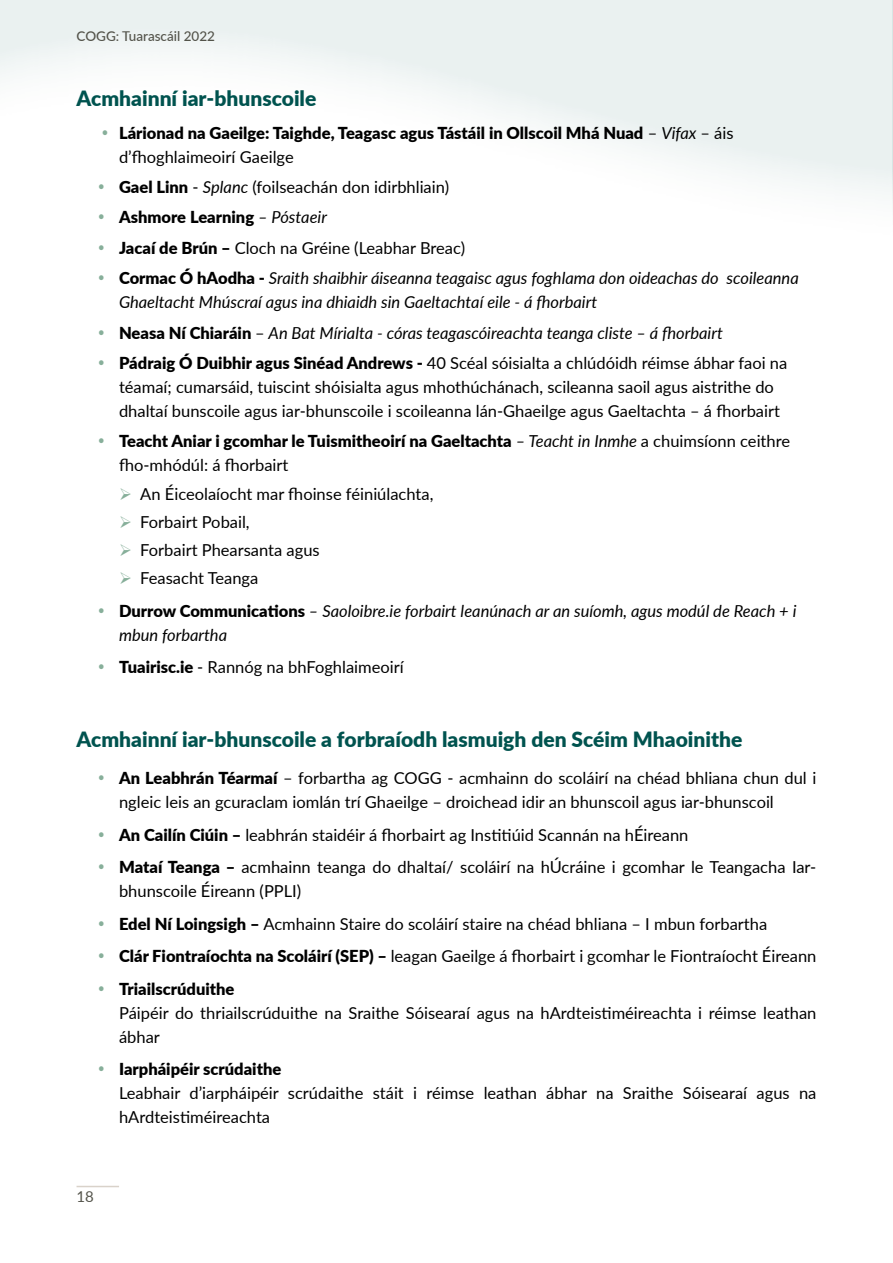
<style>
.page{position:relative;width:893px;height:1263px;background:#fff}
.page>*{position:absolute;margin:0;border:0;box-sizing:border-box;transform-origin:0 0}
.t1{font:900 21px "Lato";color:#00534f}
.t2{font:16.5px/24px "Lato";color:#000}
.t3{font:italic 16.5px/24px "Lato";color:#000}
.t4{font:900 16.5px/24px "Lato";color:#000}
.t5{font:15px "Lato";color:#53534a}
.t6{font:500 13.5px "Lato";color:#53534a}
.s1{color:#87af9a}
.s2{font-weight:400}
.s3{font-weight:400;font-style:italic}
.s4{font-weight:900}
.s5{font-style:italic}
.s6{font-weight:900;font-style:normal}
.s7{font-style:normal}
</style>
<div class="page">
<hr style="left:77px;top:1186px;width:42px;height:1px;background:#d9d2ca">
<p class="t6" style="left:77px;top:26px;width:140px">COGG: Tuarascáil 2022</p>
<p class="t1" style="left:77px;top:83px;width:241px">Acmhainní iar-bhunscoile</p>
<p class="t4" style="left:119px;top:120px;width:616px;text-indent:-17px"><span class="s1">•</span> Lárionad na Gaeilge: Taighde, Teagasc agus Tástáil in Ollscoil Mhá Nuad <span class="s2">–</span> <span class="s3">Vifax</span> <span class="s2">– áis d’fhoghlaimeoirí Gaeilge</span></p>
<p class="t2" style="left:98px;top:174px;width:353px"><span class="s1">•</span> <span class="s4">Gael Linn</span> - <span class="s5">Splanc</span> (foilseachán don idirbhliain)</p>
<p class="t4" style="left:98px;top:205px;width:231px"><span class="s1">•</span> Ashmore Learning <span class="s3">– Póstaeir</span></p>
<p class="t2" style="left:98px;top:235px;width:369px"><span class="s1">•</span> <span class="s4">Jacaí de Brún –</span> Cloch na Gréine (Leabhar Breac)</p>
<p class="t3" style="left:119px;top:266px;width:681px;text-indent:-21px"><span class="s1">•</span> <span class="s6">Cormac Ó hAodha -</span> Sraith shaibhir áiseanna teagaisc agus foghlama don oideachas do scoileanna<br>Ghaeltacht Mhúscraí agus ina dhiaidh sin Gaeltachtaí eile - á fhorbairt</p>
<p class="t3" style="left:98px;top:320px;width:627px"><span class="s1">•</span> <span class="s6">Neasa Ní Chiaráin</span> <span class="s7">–</span> An Bat Mírialta - córas teagascóireachta teanga cliste – á fhorbairt</p>
<p class="t2" style="left:119px;top:350px;width:670px;text-indent:-21px"><span class="s1">•</span> <span class="s4">Pádraig Ó Duibhir agus Sinéad Andrews -</span> 40 Scéal sóisialta a chlúdóidh réimse ábhar faoi na téamaí; cumarsáid, tuiscint shóisialta agus mhothúchánach, scileanna saoil agus aistrithe do dhaltaí bunscoile agus iar-bhunscoile i scoileanna lán-Ghaeilge agus Gaeltachta – á fhorbairt</p>
<p class="t4" style="left:119px;top:429px;width:672px;text-indent:-21px"><span class="s1">•</span> Teacht Aniar i gcomhar le Tuismitheoirí na Gaeltachta <span class="s3">– Teacht in Inmhe</span> <span class="s2">a chuimsíonn ceithre fho-mhódúl: á fhorbairt</span></p>
<p class="t2" style="left:119px;top:481px;width:316px"><span class="s1">➢</span> An Éiceolaíocht mar fhoinse féiniúlachta,</p>
<p class="t2" style="left:119px;top:509px;width:132px"><span class="s1">➢</span> Forbairt Pobail,</p>
<p class="t2" style="left:119px;top:537px;width:202px"><span class="s1">➢</span> Forbairt Phearsanta agus</p>
<p class="t2" style="left:119px;top:566px;width:141px"><span class="s1">➢</span> Feasacht Teanga</p>
<p class="t3" style="left:119px;top:598px;width:679px;text-indent:-21px"><span class="s1">•</span> <span class="s6">Durrow Communications</span> – Saoloibre.ie forbairt leanúnach ar an suíomh, agus modúl de Reach + i mbun forbartha</p>
<p class="t2" style="left:98px;top:655px;width:307px"><span class="s1">•</span> <span class="s4">Tuairisc.ie</span> - Rannóg na bhFoghlaimeoirí</p>
<p class="t1" style="left:77px;top:724px;width:667px">Acmhainní iar-bhunscoile a forbraíodh lasmuigh den Scéim Mhaoinithe</p>
<p class="t2" style="left:119px;top:765px;width:699px;text-indent:-21px"><span class="s1">•</span> <span class="s4">An Leabhrán Téarmaí</span> – forbartha ag COGG - acmhainn do scoláirí na chéad bhliana chun dul i ngleic leis an gcuraclam iomlán trí Ghaeilge – droichead idir an bhunscoil agus iar-bhunscoil</p>
<p class="t2" style="left:98px;top:822px;width:592px"><span class="s1">•</span> <span class="s4">An Cailín Ciúin –</span> leabhrán staidéir á fhorbairt ag Institiúid Scannán na hÉireann</p>
<p class="t2" style="left:119px;top:854px;width:699px;text-indent:-21px"><span class="s1">•</span> <span class="s4">Mataí Teanga –</span> acmhainn teanga do dhaltaí/ scoláirí na hÚcráine i gcomhar le Teangacha Iar&shy;bhunscoile Éireann (PPLI)</p>
<p class="t2" style="left:98px;top:911px;width:671px"><span class="s1">•</span> <span class="s4">Edel Ní Loingsigh –</span> Acmhainn Staire do scoláirí staire na chéad bhliana – I mbun forbartha</p>
<p class="t2" style="left:98px;top:943px;width:720px"><span class="s1">•</span> <span class="s4">Clár Fiontraíochta na Scoláirí (SEP) –</span> leagan Gaeilge á fhorbairt i gcomhar le Fiontraíocht Éireann</p>
<p class="t2" style="left:119px;top:976px;width:699px;text-indent:-21px"><span class="s1">•</span> <span class="s4">Triailscrúduithe<br></span>Páipéir do thriailscrúduithe na Sraithe Sóisearaí agus na hArdteistiméireachta i réimse leathan ábhar</p>
<p class="t2" style="left:119px;top:1056px;width:699px;text-indent:-21px"><span class="s1">•</span> <span class="s4">Iarpháipéir scrúdaithe<br></span>Leabhair d’iarpháipéir scrúdaithe stáit i réimse leathan ábhar na Sraithe Sóisearaí agus na hArdteistiméireachta</p>
<p class="t5" style="left:77px;top:1186px;width:19px">18</p>
</div>
